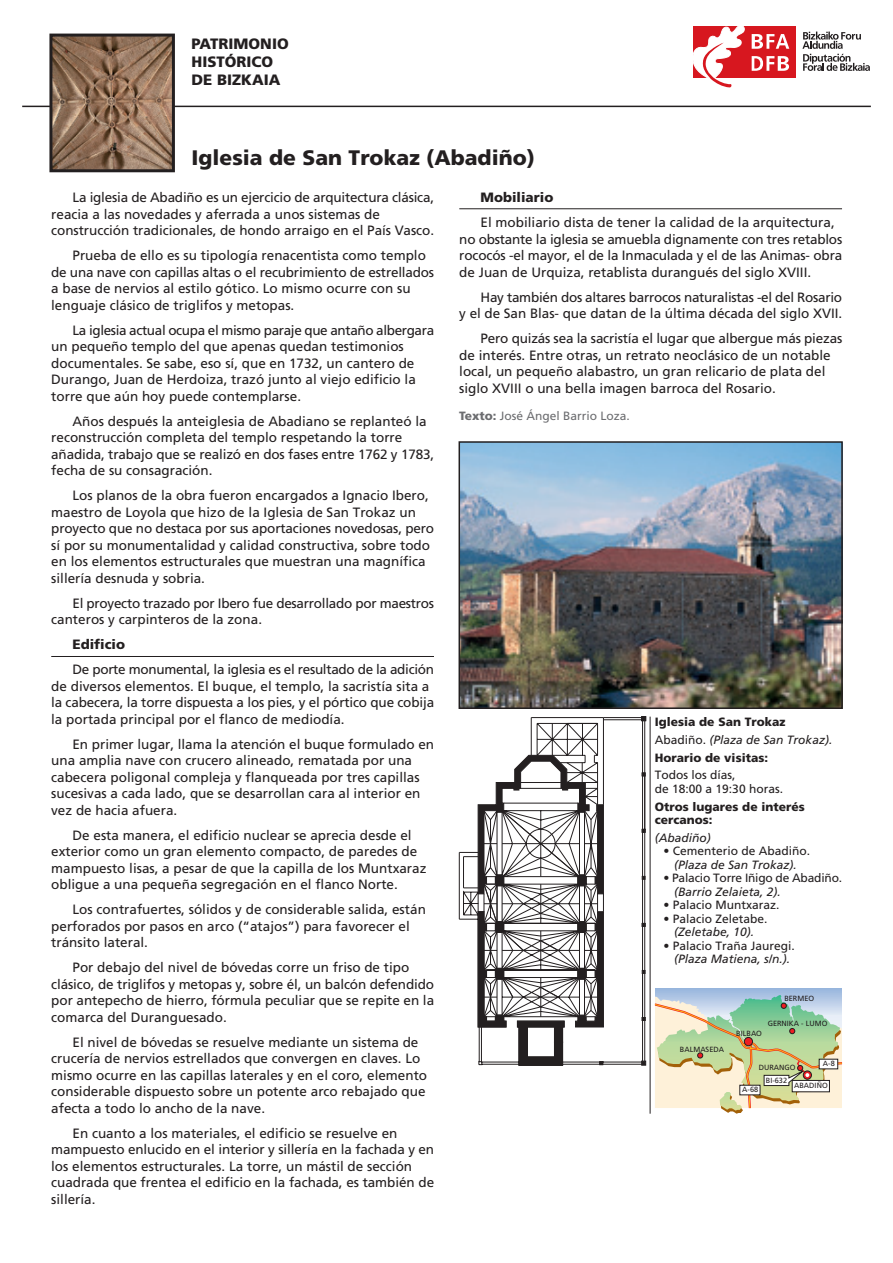
<style>
.page{position:relative;width:893px;height:1263px;background:#fff}
.page>*{position:absolute;margin:0;border:0;box-sizing:border-box;transform-origin:0 0}
.t1{font:900 21px "Frutiger";color:#231f20}
.t2{font:900 15px/18px "Frutiger";color:#231f20}
.t3{font:13.5px/16.5px "Frutiger";color:#231f20}
.t4{font:13.5px/16.5px "Frutiger";letter-spacing:-.02em;color:#231f20}
.t5{font:900 13.5px "Frutiger";color:#231f20}
.t6{font:12px/13.5px "Frutiger";color:#231f20}
.t7{font:900 12px/17.7px "Frutiger";color:#231f20}
.t8{font:italic 12px "Frutiger";color:#231f20}
.t9{font:12px "Frutiger";color:#6c6d70}
.t10{font:7.5px "Frutiger";color:#231f20}
.s1{font-weight:900}
.s2{font-weight:400}
.s3{font-weight:400;font-style:italic}
</style>
<div class="page">
<div style="left:693px;top:27px;width:103px;height:51px;background:#d7171f"></div>
<svg style="left:693px;top:27px;width:52px;height:60px"></svg>
<svg style="left:802px;top:32px;width:68px;height:39px"></svg>
<svg style="left:752px;top:34px;width:37px;height:15px"></svg>
<svg style="left:752px;top:56px;width:37px;height:15px"></svg>
<hr style="left:22px;top:106px;width:849px;height:1px;background:#231f20">
<img style="left:53px;top:38px;width:118px;height:130px">
<div style="left:49px;top:34px;width:126px;height:138px;border:3px solid #231f20"></div>
<hr style="left:650px;top:717px;width:1px;height:397px;background:#231f20">
<img style="left:461px;top:444px;width:379px;height:262px">
<div style="left:458px;top:441px;width:385px;height:268px;border:2px solid #231f20"></div>
<svg style="left:459px;top:716px;width:187px;height:350px"></svg>
<div style="left:655px;top:988px;width:187px;height:27px;background:#a0bbe0"></div>
<svg style="left:654px;top:995px;width:189px;height:119px;background:#cdd7b6"></svg>
<hr style="left:51px;top:656px;width:383px;height:1px;background:#231f20">
<hr style="left:459px;top:208px;width:383px;height:1px;background:#231f20">
<p class="t2" style="left:192px;top:36px;width:99px">PATRIMONIO<br>HISTÓRICO<br>DE BIZKAIA</p>
<h1 class="t1" style="left:192px;top:149px;width:345px">Iglesia de San Trokaz (Abadiño)</h1>
<p class="t5" style="left:480px;top:192px;width:74px">Mobiliario</p>
<p class="t3" style="left:459px;top:215px;width:384px;text-indent:21px">El mobiliario dista de tener la calidad de la arquitectura, no obstante la iglesia se amuebla dignamente con tres retablos rococós -el mayor, el de la Inmaculada y el de las Animas- obra de Juan de Urquiza, retablista durangués del siglo XVIII.</p>
<p class="t4" style="left:459px;top:290px;width:384px;text-align:right">Hay también dos altares barrocos naturalistas -el del Rosario<br>y el de San Blas- que datan de la última década del siglo XVII.</p>
<p class="t3" style="left:459px;top:331px;width:384px;text-indent:21px">Pero quizás sea la sacristía el lugar que albergue más piezas de interés. Entre otras, un retrato neoclásico de un notable local, un pequeño alabastro, un gran relicario de plata del siglo XVIII o una bella imagen barroca del Rosario.</p>
<p class="t3" style="left:51px;top:190px;width:384px;text-indent:21px">La iglesia de Abadiño es un ejercicio de arquitectura clásica, reacia a las novedades y aferrada a unos sistemas de construcción tradicionales, de hondo arraigo en el País Vasco.</p>
<p class="t3" style="left:51px;top:248px;width:384px;text-indent:21px">Prueba de ello es su tipología renacentista como templo de una nave con capillas altas o el recubrimiento de estrellados a base de nervios al estilo gótico. Lo mismo ocurre con su lenguaje clásico de triglifos y metopas.</p>
<p class="t3" style="left:51px;top:323px;width:384px;text-indent:21px">La iglesia actual ocupa el mismo paraje que antaño albergara un pequeño templo del que apenas quedan testimonios documentales. Se sabe, eso sí, que en 1732, un cantero de Durango, Juan de Herdoiza, trazó junto al viejo edificio la torre que aún hoy puede contemplarse.</p>
<p class="t3" style="left:51px;top:414px;width:384px;text-indent:21px">Años después la anteiglesia de Abadiano se replanteó la reconstrucción completa del templo respetando la torre añadida, trabajo que se realizó en dos fases entre 1762 y 1783, fecha de su consagración.</p>
<p class="t3" style="left:51px;top:488px;width:384px;text-indent:21px">Los planos de la obra fueron encargados a Ignacio Ibero, maestro de Loyola que hizo de la Iglesia de San Trokaz un proyecto que no destaca por sus aportaciones novedosas, pero sí por su monumentalidad y calidad constructiva, sobre todo en los elementos estructurales que muestran una magnífica sillería desnuda y sobria.</p>
<p class="t4" style="left:51px;top:596px;width:384px;text-indent:21px">El proyecto trazado por Ibero fue desarrollado por maestros canteros y carpinteros de la zona.</p>
<p class="t5" style="left:72px;top:639px;width:54px">Edificio</p>
<p class="t3" style="left:51px;top:662px;width:384px;text-indent:21px">De porte monumental, la iglesia es el resultado de la adición de diversos elementos. El buque, el templo, la sacristía sita a la cabecera, la torre dispuesta a los pies, y el pórtico que cobija la portada principal por el flanco de mediodía.</p>
<p class="t3" style="left:51px;top:737px;width:384px;text-indent:21px">En primer lugar, llama la atención el buque formulado en una amplia nave con crucero alineado, rematada por una cabecera poligonal compleja y flanqueada por tres capillas sucesivas a cada lado, que se desarrollan cara al interior en vez de hacia afuera.</p>
<p class="t3" style="left:51px;top:828px;width:377px;text-indent:21px">De esta manera, el edificio nuclear se aprecia desde el exterior como un gran elemento compacto, de paredes de mampuesto lisas, a pesar de que la capilla de los Muntxaraz obligue a una pequeña segregación en el flanco Norte.</p>
<p class="t3" style="left:51px;top:902px;width:376px;text-indent:21px">Los contrafuertes, sólidos y de considerable salida, están perforados por pasos en arco (“atajos”) para favorecer el tránsito lateral.</p>
<p class="t3" style="left:51px;top:960px;width:384px;text-indent:21px">Por debajo del nivel de bóvedas corre un friso de tipo clásico, de triglifos y metopas y, sobre él, un balcón defendido por antepecho de hierro, fórmula peculiar que se repite en la comarca del Duranguesado.</p>
<p class="t3" style="left:51px;top:1035px;width:377px;text-indent:21px">El nivel de bóvedas se resuelve mediante un sistema de crucería de nervios estrellados que convergen en claves. Lo mismo ocurre en las capillas laterales y en el coro, elemento considerable dispuesto sobre un potente arco rebajado que afecta a todo lo ancho de la nave.</p>
<p class="t3" style="left:51px;top:1126px;width:384px;text-indent:21px">En cuanto a los materiales, el edificio se resuelve en mampuesto enlucido en el interior y sillería en la fachada y en los elementos estructurales. La torre, un mástil de sección cuadrada que frentea el edificio en la fachada, es también de sillería.</p>
<p class="t9" style="left:459px;top:411px;width:172px"><span class="s1">Texto:</span> José Ángel Barrio Loza.</p>
<p class="t7" style="left:655px;top:714px;width:179px">Iglesia de San Trokaz<br><span class="s2">Abadiño.</span> <span class="s3">(Plaza de San Trokaz).<br></span>Horario de visitas:</p>
<p class="t6" style="left:655px;top:770px;width:130px">Todos los días,<br>de 18:00 a 19:30 horas.</p>
<p class="t7" style="left:655px;top:801px;width:151px;line-height:13.5px">Otros lugares de interés cercanos:</p>
<p class="t8" style="left:655px;top:833px;width:57px">(Abadiño)</p>
<p class="t6" style="left:663px;top:846px;width:148px">• Cementerio de Abadiño.</p>
<p class="t8" style="left:674px;top:860px;width:124px">(Plaza de San Trokaz).</p>
<p class="t6" style="left:663px;top:873px;width:180px">• Palacio Torre Iñigo de Abadiño.</p>
<p class="t8" style="left:674px;top:887px;width:108px">(Barrio Zelaieta, 2).</p>
<p class="t6" style="left:663px;top:900px;width:118px">• Palacio Muntxaraz.</p>
<p class="t6" style="left:663px;top:913px;width:106px">• Palacio Zeletabe.</p>
<p class="t8" style="left:674px;top:927px;width:82px">(Zeletabe, 10).</p>
<p class="t6" style="left:663px;top:940px;width:133px">• Palacio Traña Jauregi.</p>
<p class="t8" style="left:674px;top:954px;width:118px">(Plaza Matiena, s/n.).</p>
<p class="t10" style="left:784px;top:996px;width:31px">BERMEO</p>
<p class="t10" style="left:768px;top:1021px;width:61px">GERNIKA - LUMO</p>
<p class="t10" style="left:680px;top:1046px;width:46px">BALMASEDA</p>
<p class="t10" style="left:742px;top:1087px;width:17px">A-68</p>
<p class="t10" style="left:736px;top:1030px;width:27px">BILBAO</p>
<p class="t10" style="left:823px;top:1061px;width:13px">A-8</p>
<p class="t10" style="left:759px;top:1065px;width:38px">DURANGO</p>
<p class="t10" style="left:766px;top:1077px;width:23px">BI-632</p>
<p class="t10" style="left:794px;top:1082px;width:35px">ABADIÑO</p>
</div>
